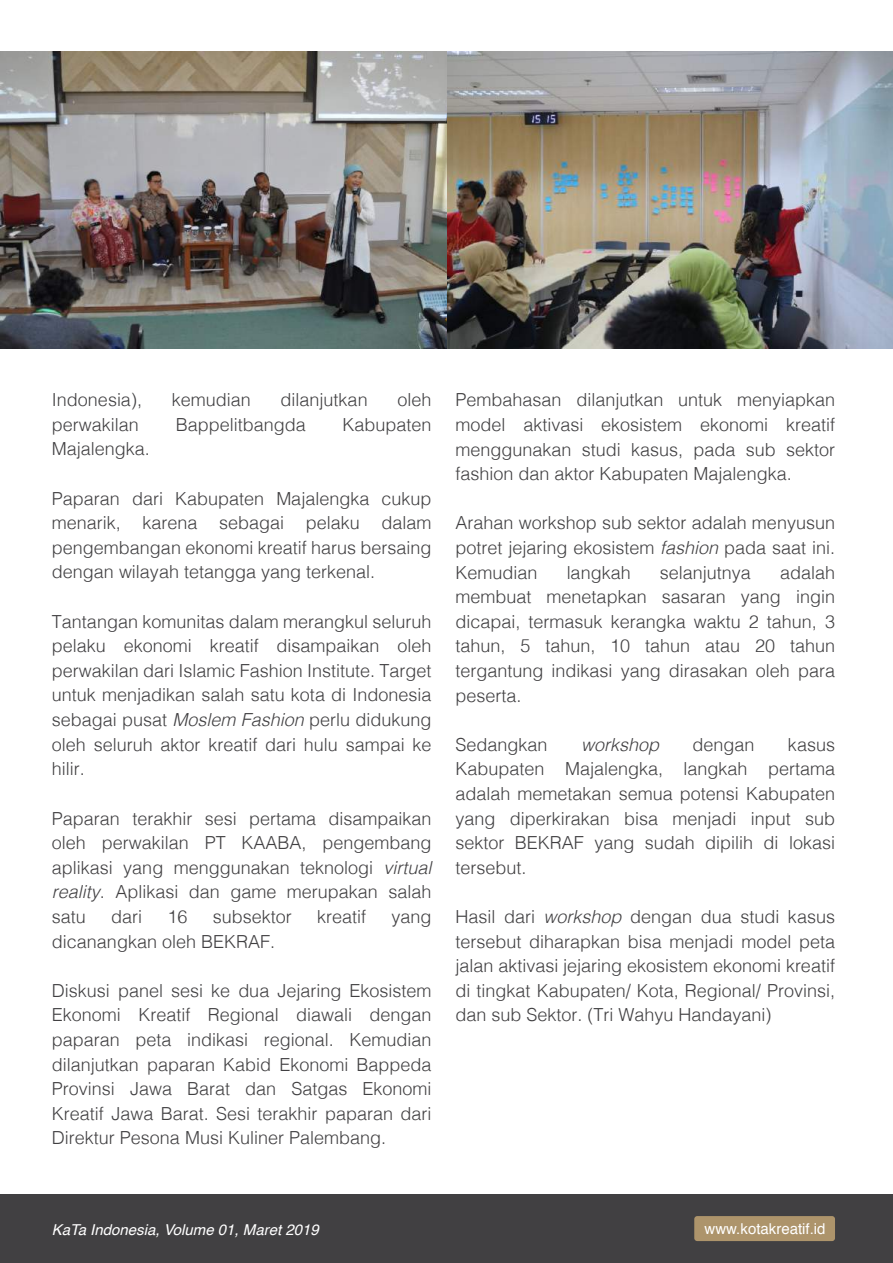
<style>
.page{position:relative;width:893px;height:1263px;background:#fff}
.page>*{position:absolute;margin:0;border:0;box-sizing:border-box;transform-origin:0 0}
.t1{font:300 18px/24.6px "Helvetica";color:#414042;text-align:justify}
.t2{font:italic 300 18px "Helvetica";color:#414042}
.t3{font:italic 15px "Helvetica";color:#fff}
.t4{font:15px "Helvetica";color:#fff}
.s1{font-style:italic}
</style>
<div class="page">
<img style="left:0;top:51px;width:893px;height:297px">
<div style="left:0;top:1194px;width:893px;height:69px;background:#414042"></div>
<div style="left:694px;top:1216px;width:141px;height:25px;background:#ad946b;border-radius:3px"></div>
<p class="t1" style="left:52px;top:386px;width:92px">Indonesia),</p>
<p class="t1" style="left:172px;top:386px;width:81px">kemudian</p>
<p class="t1" style="left:281px;top:386px;width:89px">dilanjutkan</p>
<p class="t1" style="left:397px;top:386px;width:36px">oleh</p>
<p class="t1" style="left:52px;top:411px;width:89px">perwakilan</p>
<p class="t1" style="left:176px;top:411px;width:132px">Bappelitbangda</p>
<p class="t1" style="left:342px;top:411px;width:91px">Kabupaten</p>
<p class="t1" style="left:52px;top:435px;width:100px">Majalengka.</p>
<p class="t1" style="left:52px;top:485px;width:381px">Paparan dari Kabupaten Majalengka cukup menarik, karena sebagai pelaku dalam pengembangan ekonomi kreatif harus bersaing dengan wilayah tetangga yang terkenal.</p>
<p class="t1" style="left:52px;top:608px;width:381px">Tantangan komunitas dalam merangkul seluruh pelaku ekonomi kreatif disampaikan oleh perwakilan dari Islamic Fashion Institute. Target untuk menjadikan salah satu kota di Indonesia sebagai pusat <span class="s1">Moslem Fashion</span> perlu didukung oleh seluruh aktor kreatif dari hulu sampai ke hilir.</p>
<p class="t1" style="left:52px;top:804px;width:381px">Paparan terakhir sesi pertama disampaikan oleh perwakilan PT KAABA, pengembang aplikasi yang menggunakan teknologi <span class="s1">virtual reality</span>. Aplikasi dan game merupakan salah satu</p>
<p class="t1" style="left:111px;top:903px;width:32px">dari</p>
<p class="t1" style="left:168px;top:903px;width:22px">16</p>
<p class="t1" style="left:213px;top:903px;width:81px">subsektor</p>
<p class="t1" style="left:317px;top:903px;width:51px">kreatif</p>
<p class="t1" style="left:391px;top:903px;width:42px">yang</p>
<p class="t1" style="left:52px;top:927px;width:225px">dicanangkan oleh BEKRAF.</p>
<p class="t1" style="left:52px;top:977px;width:381px">Diskusi panel sesi ke dua Jejaring Ekosistem Ekonomi Kreatif Regional diawali dengan paparan peta indikasi regional. Kemudian dilanjutkan paparan Kabid Ekonomi Bappeda Provinsi Jawa Barat dan Satgas Ekonomi Kreatif Jawa Barat. Sesi terakhir paparan dari Direktur Pesona Musi Kuliner Palembang.</p>
<p class="t1" style="left:455px;top:386px;width:381px">Pembahasan dilanjutkan untuk menyiapkan model aktivasi ekosistem ekonomi kreatif menggunakan studi kasus, pada sub sektor fashion dan aktor Kabupaten Majalengka.</p>
<p class="t1" style="left:455px;top:509px;width:381px">Arahan workshop sub sektor adalah menyusun potret jejaring ekosistem <span class="s1">fashion</span> pada saat ini.<br>Kemudian</p>
<p class="t1" style="left:455px;top:559px;width:381px;text-indent:324px">adalah membuat menetapkan sasaran yang ingin dicapai, termasuk kerangka waktu 2 tahun, 3 tahun, 5 tahun, 10 tahun atau 20 tahun tergantung indikasi yang dirasakan oleh para peserta.</p>
<p class="t1" style="left:455px;top:731px;width:94px">Sedangkan</p>
<p class="t2" style="left:581px;top:729px;width:80px">workshop</p>
<p class="t1" style="left:692px;top:731px;width:64px">dengan</p>
<p class="t1" style="left:567px;top:559px;width:66px">langkah</p>
<p class="t1" style="left:660px;top:559px;width:93px">selanjutnya</p>
<p class="t1" style="left:455px;top:731px;width:381px;text-indent:332px">kasus Kabupaten Majalengka, langkah pertama adalah memetakan semua potensi Kabupaten yang diperkirakan bisa menjadi input sub sektor BEKRAF yang sudah dipilih di lokasi tersebut.</p>
<p class="t1" style="left:455px;top:903px;width:381px">Hasil dari <span class="s1">workshop</span> dengan dua studi kasus tersebut diharapkan bisa menjadi model peta jalan aktivasi jejaring ekosistem ekonomi kreatif di tingkat Kabupaten/ Kota, Regional/ Provinsi, dan sub Sektor. (Tri Wahyu Handayani)</p>
<p class="t3" style="left:52px;top:1218px;width:268px">KaTa Indonesia, Volume 01, Maret 2019</p>
<p class="t4" style="left:705px;top:1217px;width:122px">www.kotakreatif.id</p>
</div>
